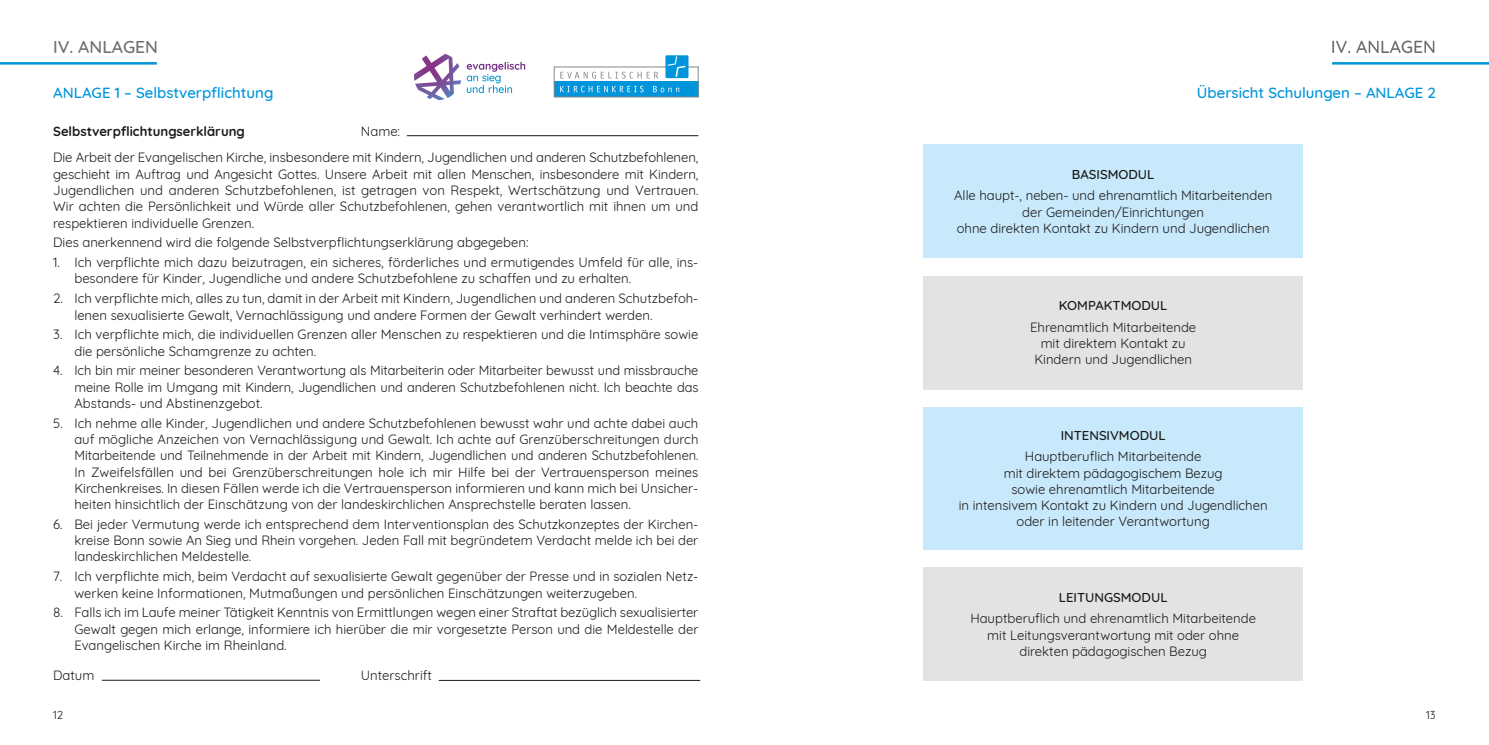
<style>
.page{position:relative;width:1489px;height:745px;background:#fff}
.page>*{position:absolute;margin:0;border:0;box-sizing:border-box;transform-origin:0 0}
.H1{font:500 17.5px "Quicksand";color:#6f6f6e}
.H2_Anlage{font:500 15px "Quicksand";color:#0095db}
.li_Zahl{font:13.12px/16.2px "Quicksand";color:#1a1a18}
.p_ohne_Einzug{font:13.12px/16.2px "Quicksand";color:#1a1a18;text-align:center}
.p_ohne_Einzug-2{font:500 13.12px "Quicksand";color:#1a1a18}
.p_ohne_Einzug-3{font:700 13.12px "Quicksand";color:#1a1a18}
.t1{font:11.25px "Quicksand";color:#1a1a18}
</style>
<div class="page">
<hr style="left:0;top:62px;width:157px;height:3px;background:#0095db">
<hr style="left:407px;top:135px;width:291px;height:1px;background:#1a1a18">
<hr style="left:102px;top:679px;width:218px;height:1px;background:#1a1a18">
<hr style="left:438px;top:679px;width:262px;height:1px;background:#1a1a18">
<hr style="left:1331px;top:62px;width:157px;height:3px;background:#0095db">
<div style="left:923px;top:275px;width:379px;height:114px;background:#e3e3e3"></div>
<div style="left:923px;top:144px;width:379px;height:114px;background:#c8e8fb"></div>
<div style="left:923px;top:567px;width:379px;height:113px;background:#e3e3e3"></div>
<div style="left:923px;top:407px;width:379px;height:142px;background:#c8e8fb"></div>
<svg style="left:1332px;top:41px;width:102px;height:12px"></svg>
<svg style="left:414px;top:54px;width:47px;height:46px"></svg>
<svg style="left:467px;top:62px;width:58px;height:31px"></svg>
<div style="left:554px;top:82px;width:144px;height:15px;background:#0095db"></div>
<svg style="left:560px;top:72px;width:98px;height:7px"></svg>
<svg style="left:560px;top:86px;width:83px;height:6px"></svg>
<svg style="left:653px;top:86px;width:26px;height:6px"></svg>
<div style="left:665px;top:55px;width:23px;height:23px;background:#0095db"></div>
<svg style="left:667px;top:56px;width:18px;height:21px"></svg>
<h1 class="H1" style="left:53px;top:33px;width:106px">IV. ANLAGEN</h1>
<h2 class="H2_Anlage" style="left:53px;top:81px;width:222px">ANLAGE 1 – Selbstverpflichtung</h2>
<h2 class="H2_Anlage" style="left:1196px;top:81px;width:240px">Übersicht Schulungen – ANLAGE 2</h2>
<p class="p_ohne_Einzug-3" style="left:53px;top:120px;width:193px">Selbstverpflichtungserklärung</p>
<p class="p_ohne_Einzug" style="left:361px;top:121px;width:41px">Name:</p>
<p class="p_ohne_Einzug" style="left:53px;top:148px;width:646px;text-align:justify">Die Arbeit der Evangelischen Kirche, insbesondere mit Kindern, Jugendlichen und anderen Schutzbefohlenen, geschieht im Auftrag und Angesicht Gottes. Unsere Arbeit mit allen Menschen, insbesondere mit Kindern, Jugendlichen und anderen Schutzbefohlenen, ist getragen von Respekt, Wertschätzung und Vertrauen.<br>Wir achten die Persönlichkeit und Würde aller Schutzbefohlenen, gehen verantwortlich mit ihnen um und respektieren individuelle Grenzen.</p>
<p class="p_ohne_Einzug" style="left:53px;top:233px;width:477px">Dies anerkennend wird die folgende Selbstverpflichtungserklärung abgegeben:</p>
<p class="li_Zahl" style="left:74px;top:253px;width:625px;text-indent:-21px">1. Ich verpflichte mich dazu beizutragen, ein sicheres, förderliches und ermutigendes Umfeld für alle, ins&shy;besondere für Kinder, Jugendliche und andere Schutzbefohlene zu schaffen und zu erhalten.</p>
<p class="li_Zahl" style="left:74px;top:289px;width:625px;text-indent:-21px">2. Ich verpflichte mich, alles zu tun, damit in der Arbeit mit Kindern, Jugendlichen und anderen Schutzbefoh&shy;lenen sexualisierte Gewalt, Vernachlässigung und andere Formen der Gewalt verhindert werden.</p>
<p class="li_Zahl" style="left:74px;top:325px;width:625px;text-indent:-21px">3. Ich verpflichte mich, die individuellen Grenzen aller Menschen zu respektieren und die Intimsphäre sowie die persönliche Schamgrenze zu achten.</p>
<p class="li_Zahl" style="left:74px;top:361px;width:625px;text-align:justify;text-indent:-21px">4. Ich bin mir meiner besonderen Verantwortung als Mitarbeiterin oder Mitarbeiter bewusst und missbrauche meine Rolle im Umgang mit Kindern, Jugendlichen und anderen Schutzbefohlenen nicht. Ich beachte das Abstands- und Abstinenzgebot.</p>
<p class="li_Zahl" style="left:74px;top:413px;width:625px;text-align:justify;text-indent:-21px">5. Ich nehme alle Kinder, Jugendlichen und andere Schutzbefohlenen bewusst wahr und achte dabei auch auf mögliche Anzeichen von Vernachlässigung und Gewalt. Ich achte auf Grenzüberschreitungen durch Mitarbeitende und Teilnehmende in der Arbeit mit Kindern, Jugendlichen und anderen Schutzbefohlenen.<br>In Zweifelsfällen und bei Grenzüberschreitungen hole ich mir Hilfe bei der Vertrauensperson meines Kirchenkreises. In diesen Fällen werde ich die Vertrauensperson informieren und kann mich bei Unsicher&shy;heiten hinsichtlich der Einschätzung von der landeskirchlichen Ansprechstelle beraten lassen.</p>
<p class="li_Zahl" style="left:74px;top:514px;width:625px;text-align:justify;text-indent:-21px">6. Bei jeder Vermutung werde ich entsprechend dem Interventionsplan des Schutzkonzeptes der Kirchen&shy;kreise Bonn sowie An Sieg und Rhein vorgehen. Jeden Fall mit begründetem Verdacht melde ich bei der landeskirchlichen Meldestelle.</p>
<p class="li_Zahl" style="left:74px;top:566px;width:625px;text-indent:-21px">7. Ich verpflichte mich, beim Verdacht auf sexualisierte Gewalt gegenüber der Presse und in sozialen Netz&shy;werken keine Informationen, Mutmaßungen und persönlichen Einschätzungen weiterzugeben.</p>
<p class="li_Zahl" style="left:74px;top:602px;width:625px;text-align:justify;text-indent:-21px">8. Falls ich im Laufe meiner Tätigkeit Kenntnis von Ermittlungen wegen einer Straftat bezüglich sexualisierter Gewalt gegen mich erlange, informiere ich hierüber die mir vorgesetzte Person und die Meldestelle der Evangelischen Kirche im Rheinland.</p>
<p class="p_ohne_Einzug" style="left:53px;top:665px;width:43px">Datum</p>
<p class="p_ohne_Einzug" style="left:361px;top:665px;width:73px">Unterschrift</p>
<p class="p_ohne_Einzug-2" style="left:1071px;top:163px;width:84px">BASISMODUL</p>
<p class="p_ohne_Einzug" style="left:954px;top:186px;width:319px">Alle haupt-, neben- und ehrenamtlich Mitarbeitenden der Gemeinden/Einrichtungen<br>ohne direkten Kontakt zu Kindern und Jugendlichen</p>
<p class="p_ohne_Einzug-2" style="left:1058px;top:295px;width:110px">KOMPAKTMODUL</p>
<p class="p_ohne_Einzug" style="left:1030px;top:317px;width:168px">Ehrenamtlich Mitarbeitende mit direktem Kontakt zu<br>Kindern und Jugendlichen</p>
<p class="p_ohne_Einzug-2" style="left:1060px;top:424px;width:106px">INTENSIVMODUL</p>
<p class="p_ohne_Einzug" style="left:958px;top:447px;width:310px">Hauptberuflich Mitarbeitende<br>mit direktem pädagogischem Bezug<br>sowie ehrenamtlich Mitarbeitende<br>in intensivem Kontakt zu Kindern und Jugendlichen oder in leitender Verantwortung</p>
<p class="p_ohne_Einzug-2" style="left:1058px;top:586px;width:110px">LEITUNGSMODUL</p>
<p class="p_ohne_Einzug" style="left:970px;top:608px;width:287px">Hauptberuflich und ehrenamtlich Mitarbeitende mit Leitungsverantwortung mit oder ohne direkten pädagogischen Bezug</p>
<p class="t1" style="left:53px;top:706px;width:12px">12</p>
<p class="t1" style="left:1425px;top:706px;width:11px">13</p>
</div>
